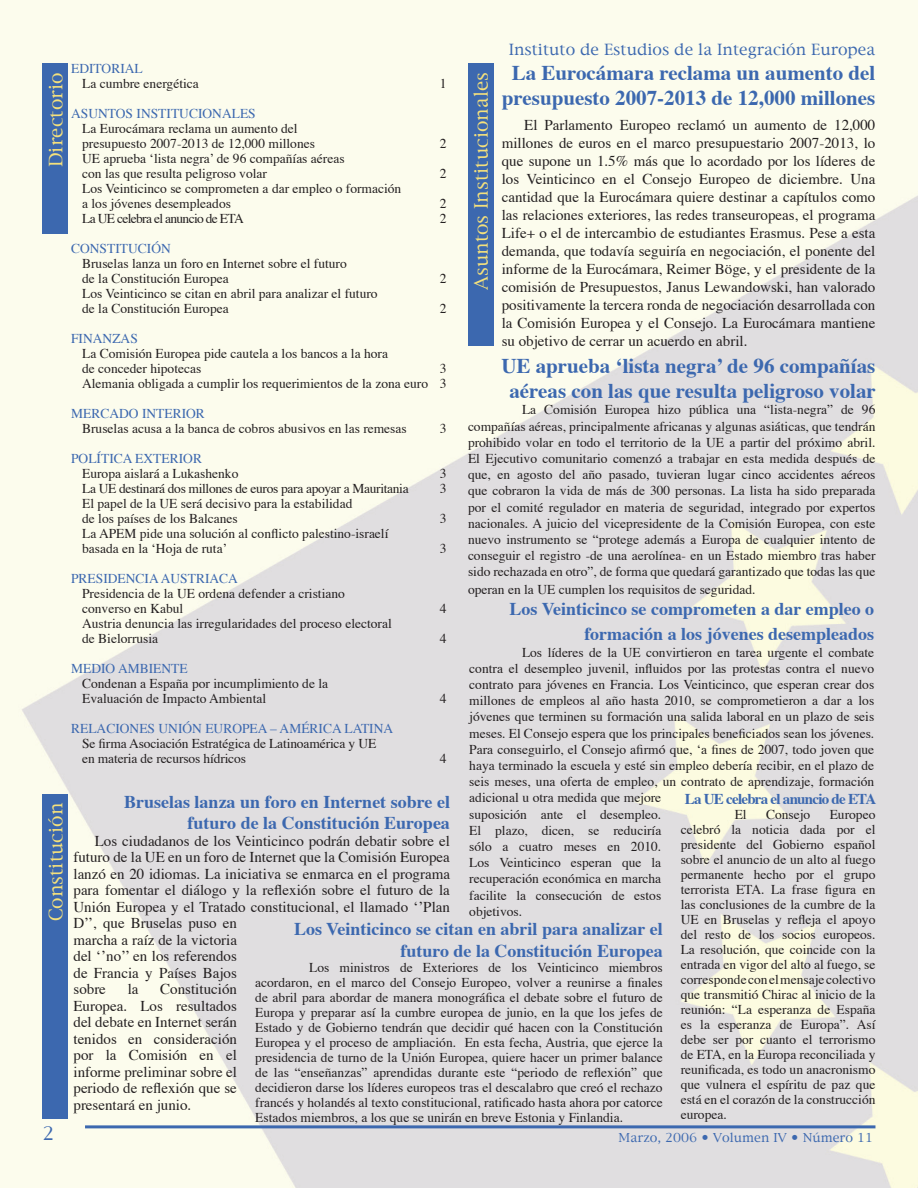
<style>
.page{position:relative;width:918px;height:1188px;background:#fff}
.page>*{position:absolute;margin:0;border:0;box-sizing:border-box;transform-origin:0 0}
.t1{font:700 21px/25.2px "Times";color:#3c68af;text-align:center}
.t2{font:700 18px/21.6px "Times";color:#3c68af;text-align:right}
.t3{font:18px "New York";color:#f4e07c}
.t4{font:18px "New York";color:#3c68af}
.t5{font:15px/16.5px "Times";color:#231f20;text-align:justify}
.t6{font:15px "New York";color:#3c68af}
.t7{font:700 15px "Times";letter-spacing:-.05em;color:#3c68af}
.t8{font:13.5px/15px "Times";color:#231f20}
.t9{font:13.5px "Times";color:#3c68af}
.t10{font:13.5px "Times";letter-spacing:-.025em;color:#231f20}
.t11{font:13.5px "Times";letter-spacing:-.05em;color:#231f20}
.t12{font:12px "New York";color:#3c68af}
</style>
<div class="page">
<img style="left:0;top:0;width:918px;height:1188px">
<hr style="left:85px;top:1125px;width:790px;height:3px;background:#3c68af">
<div style="left:43px;top:64px;width:25px;height:170px;background:#3c68af"></div>
<div style="left:468px;top:64px;width:26px;height:282px;background:#3c68af"></div>
<div style="left:43px;top:794px;width:25px;height:325px;background:#3c68af"></div>
<p class="t6" style="left:509px;top:39px;width:368px">Instituto de Estudios de la Integración Europea</p>
<p class="t9" style="left:71px;top:56px;width:73px">EDITORIAL</p>
<p class="t8" style="left:82px;top:75px;width:118px">La cumbre energética</p>
<p class="t8" style="left:440px;top:75px;width:8px">1</p>
<p class="t9" style="left:71px;top:101px;width:186px">ASUNTOS INSTITUCIONALES</p>
<p class="t8" style="left:82px;top:120px;width:234px">La Eurocámara reclama un aumento del presupuesto 2007-2013 de 12,000 millones</p>
<h2 class="t3" style="left:44px;top:167px;width:96px;rotate:-90deg">Directorio</h2>
<h1 class="t1" style="left:502px;top:58px;width:375px">La Eurocámara reclama un aumento del presupuesto 2007-2013 de 12,000 millones</h1>
<h2 class="t3" style="left:470px;top:290px;width:219px;rotate:-90deg">Asuntos Institucionales</h2>
<p class="t5" style="left:502px;top:115px;width:375px;line-height:18px;text-indent:22px">El Parlamento Europeo reclamó un aumento de 12,000 millones de euros en el marco presupuestario 2007-2013, lo que supone un 1.5% más que lo acordado por los líderes de los Veinticinco en el Consejo Europeo de diciembre. Una cantidad que la Eurocámara quiere destinar a capítulos como las relaciones exteriores, las redes transeuropeas, el programa Life+ o el de intercambio de estudiantes Erasmus. Pese a esta demanda, que todavía seguiría en negociación, el ponente del informe de la Eurocámara, Reimer Böge, y el presidente de la comisión de Presupuestos, Janus Lewandowski, han valorado positivamente la tercera ronda de negociación desarrollada con la Comisión Europea y el Consejo. La Eurocámara mantiene su objetivo de cerrar un acuerdo en abril.</p>
<p class="t8" style="left:440px;top:135px;width:8px">2</p>
<p class="t8" style="left:82px;top:150px;width:264px">UE aprueba ‘lista negra’ de 96 compañías aéreas con las que resulta peligroso volar</p>
<p class="t8" style="left:440px;top:165px;width:8px">2</p>
<p class="t8" style="left:82px;top:180px;width:321px">Los Veinticinco se comprometen a dar empleo o formación a los jóvenes desempleados</p>
<p class="t8" style="left:440px;top:195px;width:8px">2</p>
<p class="t11" style="left:82px;top:206px;width:163px">La UE celebra el anuncio de ETA</p>
<p class="t8" style="left:440px;top:210px;width:8px">2</p>
<p class="t9" style="left:71px;top:236px;width:101px">CONSTITUCIÓN</p>
<p class="t8" style="left:82px;top:255px;width:266px">Bruselas lanza un foro en Internet sobre el futuro de la Constitución Europea</p>
<p class="t8" style="left:440px;top:270px;width:8px">2</p>
<p class="t8" style="left:82px;top:285px;width:297px">Los Veinticinco se citan en abril para analizar el futuro de la Constitución Europea</p>
<p class="t8" style="left:440px;top:300px;width:8px">2</p>
<p class="t9" style="left:71px;top:326px;width:68px">FINANZAS</p>
<p class="t8" style="left:82px;top:345px;width:307px">La Comisión Europea pide cautela a los bancos a la hora de conceder hipotecas</p>
<h1 class="t1" style="left:501px;top:351px;width:376px">UE aprueba ‘lista negra’ de 96 compañías aéreas con las que resulta peligroso volar</h1>
<p class="t8" style="left:468px;top:401px;width:409px;line-height:16.2px;text-align:justify;text-indent:54px">La Comisión Europea hizo pública una “lista-negra” de 96 compañías aéreas, principalmente africanas y algunas asiáticas, que tendrán prohibido volar en todo el territorio de la UE a partir del próximo abril.<br>El Ejecutivo comunitario comenzó a trabajar en esta medida después de que, en agosto del año pasado, tuvieran lugar cinco accidentes aéreos que cobraron la vida de más de 300 personas. La lista ha sido preparada por el comité regulador en materia de seguridad, integrado por expertos nacionales. A juicio del vicepresidente de la Comisión Europea, con este nuevo instrumento se “protege además a Europa de cualquier intento de conseguir el registro -de una aerolínea- en un Estado miembro tras haber sido rechazada en otro”, de forma que quedará garantizado que todas las que</p>
<p class="t8" style="left:468px;top:581px;width:289px">operan en la UE cumplen los requisitos de seguridad.</p>
<h2 class="t2" style="left:509px;top:595px;width:366px;line-height:25.2px">Los Veinticinco se comprometen a dar empleo o formación a los jóvenes desempleados</h2>
<p class="t8" style="left:469px;top:643px;width:407px;line-height:16.2px;text-indent:53px">Los líderes de la UE convirtieron en tarea urgente el combate contra el desempleo juvenil, influidos por las protestas contra el nuevo contrato para jóvenes en Francia. Los Veinticinco, que esperan crear dos millones de empleos al año hasta 2010, se comprometieron a dar a los jóvenes que terminen su formación una salida laboral en un plazo de seis meses. El Consejo espera que los principales beneficiados sean los jóvenes.<br>Para conseguirlo, el Consejo afirmó que, ‘a fines de 2007, todo joven que haya terminado la escuela y esté sin empleo debería recibir, en el plazo de seis meses, una oferta de empleo, un contrato de aprendizaje, formación adicional u otra medida que mejore<br>suposición ante el desempleo.<br>El plazo, dicen, se reduciría<br>sólo a cuatro meses en 2010.<br>Los Veinticinco esperan que la<br>recuperación económica en marcha<br>facilite la consecución de estos<br>objetivos.</p>
<p class="t8" style="left:82px;top:360px;width:366px;text-align:right">3<br>Alemania obligada a cumplir los requerimientos de la zona euro 3</p>
<p class="t9" style="left:71px;top:401px;width:135px">MERCADO INTERIOR</p>
<p class="t8" style="left:82px;top:420px;width:326px">Bruselas acusa a la banca de cobros abusivos en las remesas</p>
<p class="t8" style="left:440px;top:420px;width:8px">3</p>
<p class="t9" style="left:71px;top:446px;width:132px">POLÍTICA EXTERIOR</p>
<p class="t8" style="left:82px;top:465px;width:158px">Europa aislará a Lukashenko</p>
<p class="t8" style="left:440px;top:465px;width:8px">3</p>
<p class="t10" style="left:82px;top:476px;width:328px">La UE destinará dos millones de euros para apoyar a Mauritania</p>
<p class="t8" style="left:440px;top:480px;width:8px">3</p>
<p class="t8" style="left:82px;top:495px;width:272px">El papel de la UE será decisivo para la estabilidad de los países de los Balcanes</p>
<p class="t8" style="left:440px;top:510px;width:8px">3</p>
<p class="t8" style="left:82px;top:525px;width:308px">La APEM pide una solución al conflicto palestino-israelí basada en la ‘Hoja de ruta’</p>
<p class="t8" style="left:440px;top:540px;width:8px">3</p>
<p class="t9" style="left:71px;top:566px;width:168px">PRESIDENCIA AUSTRIACA</p>
<p class="t8" style="left:82px;top:585px;width:264px">Presidencia de la UE ordena defender a cristiano converso en Kabul</p>
<p class="t8" style="left:440px;top:600px;width:8px">4</p>
<p class="t8" style="left:82px;top:615px;width:311px">Austria denuncia las irregularidades del proceso electoral de Bielorrusia</p>
<p class="t8" style="left:440px;top:630px;width:8px">4</p>
<p class="t9" style="left:71px;top:656px;width:118px">MEDIO AMBIENTE</p>
<p class="t8" style="left:82px;top:675px;width:247px">Condenan a España por incumplimiento de la<br>Evaluación de Impacto Ambiental</p>
<p class="t8" style="left:440px;top:690px;width:8px">4</p>
<p class="t9" style="left:71px;top:716px;width:324px">RELACIONES UNIÓN EUROPEA – AMÉRICA LATINA</p>
<p class="t8" style="left:82px;top:735px;width:296px">Se firma Asociación Estratégica de Latinoamérica y UE en materia de recursos hídricos</p>
<p class="t8" style="left:440px;top:750px;width:8px">4</p>
<p class="t7" style="left:685px;top:785px;width:193px">La UE celebra el anuncio de ETA</p>
<p class="t8" style="left:735px;top:806px;width:14px">El</p>
<p class="t8" style="left:766px;top:806px;width:46px">Consejo</p>
<h2 class="t3" style="left:44px;top:921px;width:120px;rotate:-90deg">Constitución</h2>
<h2 class="t2" style="left:124px;top:789px;width:327px">Bruselas lanza un foro en Internet sobre el futuro de la Constitución Europea</h2>
<p class="t8" style="left:681px;top:806px;width:196px;text-align:justify;text-indent:149px">Europeo celebró la noticia dada por el presidente del Gobierno español sobre el anuncio de un alto al fuego permanente hecho por el grupo terrorista ETA. La frase figura en las conclusiones de la cumbre de la UE en Bruselas y refleja el apoyo del resto de los socios europeos.<br>La resolución, que coincide con la entrada en vigor del alto al fuego, se corresponde con el mensaje colectivo que transmitió Chirac al inicio de la reunión: “La esperanza de España es la esperanza de Europa”. Así debe ser por cuanto el terrorismo de ETA, en la Europa reconciliada y reunificada, es todo un anacronismo que vulnera el espíritu de paz que está en el corazón de la construcción europea.</p>
<p class="t5" style="left:74px;top:831px;width:378px;text-align:left;text-indent:21px">Los ciudadanos de los Veinticinco podrán debatir sobre el futuro de la UE en un foro de Internet que la Comisión Europea lanzó en 20 idiomas. La iniciativa se enmarca en el programa para fomentar el diálogo y la reflexión sobre el futuro de la Unión Europea y el Tratado constitucional, el llamado ‘’Plan D’’, que Bruselas puso en<br>marcha a raíz de la victoria<br>del ‘’no’’ en los referendos<br>de Francia y Países Bajos<br>sobre</p>
<h2 class="t2" style="left:294px;top:917px;width:370px">Los Veinticinco se citan en abril para analizar el futuro de la Constitución Europea</h2>
<p class="t8" style="left:255px;top:959px;width:409px;text-align:justify;text-indent:54px">Los ministros de Exteriores de los Veinticinco miembros acordaron, en el marco del Consejo Europeo, volver a reunirse a finales de abril para abordar de manera monográfica el debate sobre el futuro de Europa y preparar así la cumbre europea de junio, en la que los jefes de Estado y de Gobierno tendrán que decidir qué hacen con la Constitución Europea y el proceso de ampliación. En esta fecha, Austria, que ejerce la presidencia de turno de la Unión Europea, quiere hacer un primer balance de las “enseñanzas” aprendidas durante este “periodo de reflexión” que decidieron darse los líderes europeos tras el descalabro que creó el rechazo francés y holandés al texto constitucional, ratificado hasta ahora por catorce Estados miembros, a los que se unirán en breve Estonia y Finlandia.</p>
<p class="t5" style="left:128px;top:980px;width:12px">la</p>
<p class="t5" style="left:74px;top:980px;width:165px;text-indent:87px">Constitución Europea. Los resultados del debate en Internet serán tenidos en consideración por la Comisión en el informe preliminar sobre el periodo de reflexión que se presentará en junio.</p>
<h2 class="t4" style="left:43px;top:1122px;width:14px">2</h2>
<p class="t12" style="left:619px;top:1129px;width:256px">Marzo, 2006 • Volumen IV • Número 11</p>
</div>
